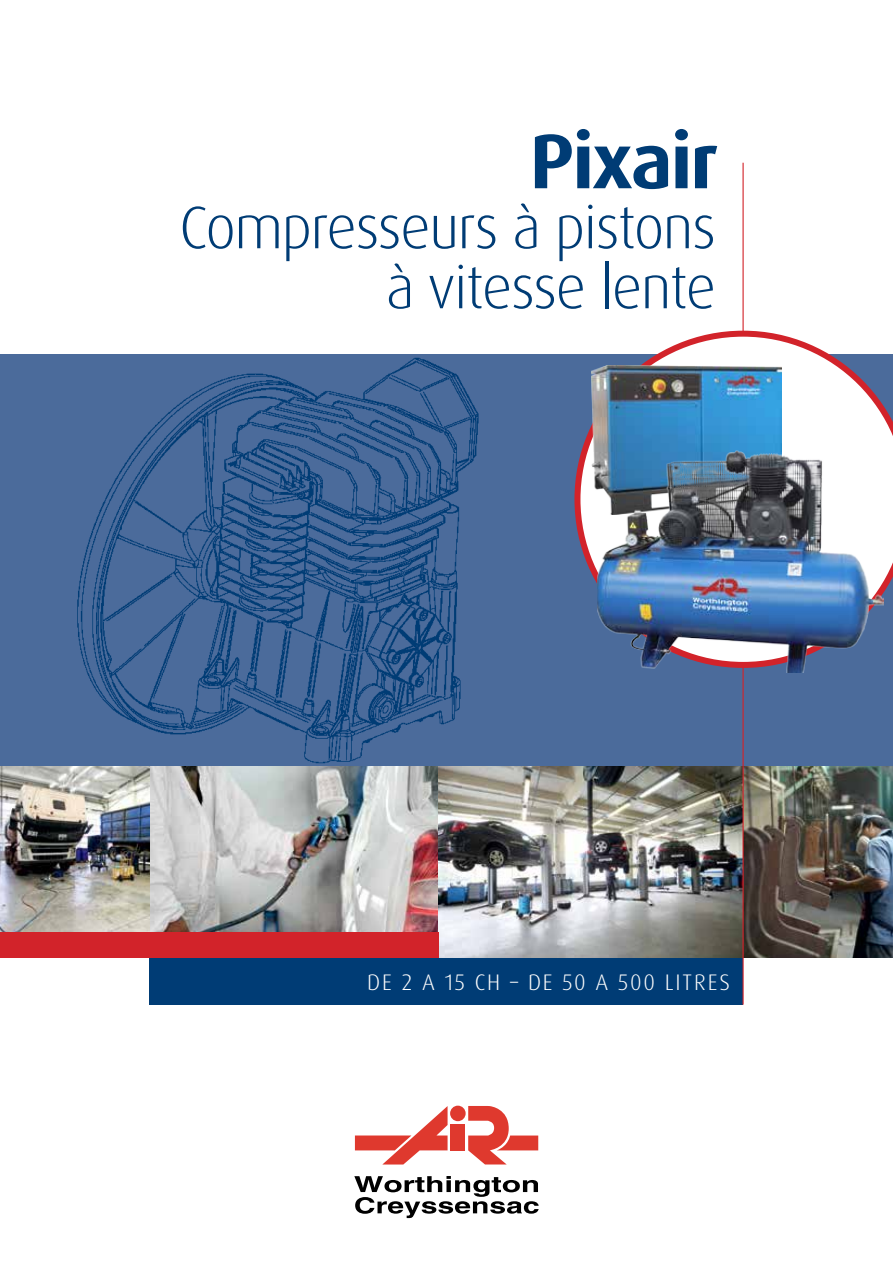
<style>
.page{position:relative;width:893px;height:1263px;background:#fff}
.page>*{position:absolute;margin:0;border:0;box-sizing:border-box;transform-origin:0 0}
.t1{font:700 77.25px "Dax Pro";letter-spacing:-.025em;color:#003c75}
.t2{font:300 60px/60px "Dax Pro";letter-spacing:-.025em;color:#003c75;text-align:right}
.t3{font:300 22.5px "Dax Pro";letter-spacing:.08em;color:#fff}
</style>
<div class="page">
<img style="left:0;top:354px;width:893px;height:412px">
<div style="left:150px;top:958px;width:593px;height:47px;background:#003c75"></div>
<svg style="left:354px;top:1176px;width:185px;height:42px"></svg>
<svg style="left:355px;top:1106px;width:93px;height:58px"></svg>
<div style="left:451px;top:1124px;width:14px;height:26px;background:#df392e"></div>
<svg style="left:468px;top:1106px;width:70px;height:58px"></svg>
<div style="left:450px;top:1106px;width:16px;height:15px;background:#df392e;border-radius:50%"></div>
<img style="left:150px;top:766px;width:743px;height:192px">
<img style="left:0;top:766px;width:150px;height:166px">
<div style="left:0;top:932px;width:438px;height:26px;background:#d2232a"></div>
<hr style="left:742px;top:163px;width:2px;height:842px;background:#d2232a">
<svg style="left:574px;top:331px;width:319px;height:337px"></svg>
<img style="left:592px;top:365px;width:189px;height:149px">
<img style="left:597px;top:451px;width:286px;height:221px">
<p class="t1" style="left:530px;top:111px;width:190px">Pixair</p>
<p class="t2" style="left:179px;top:198px;width:538px">Compresseurs à pistons à vitesse lente</p>
<p class="t3" style="left:367px;top:968px;width:364px">DE 2 A 15 CH – DE 50 A 500 LITRES</p>
</div>
